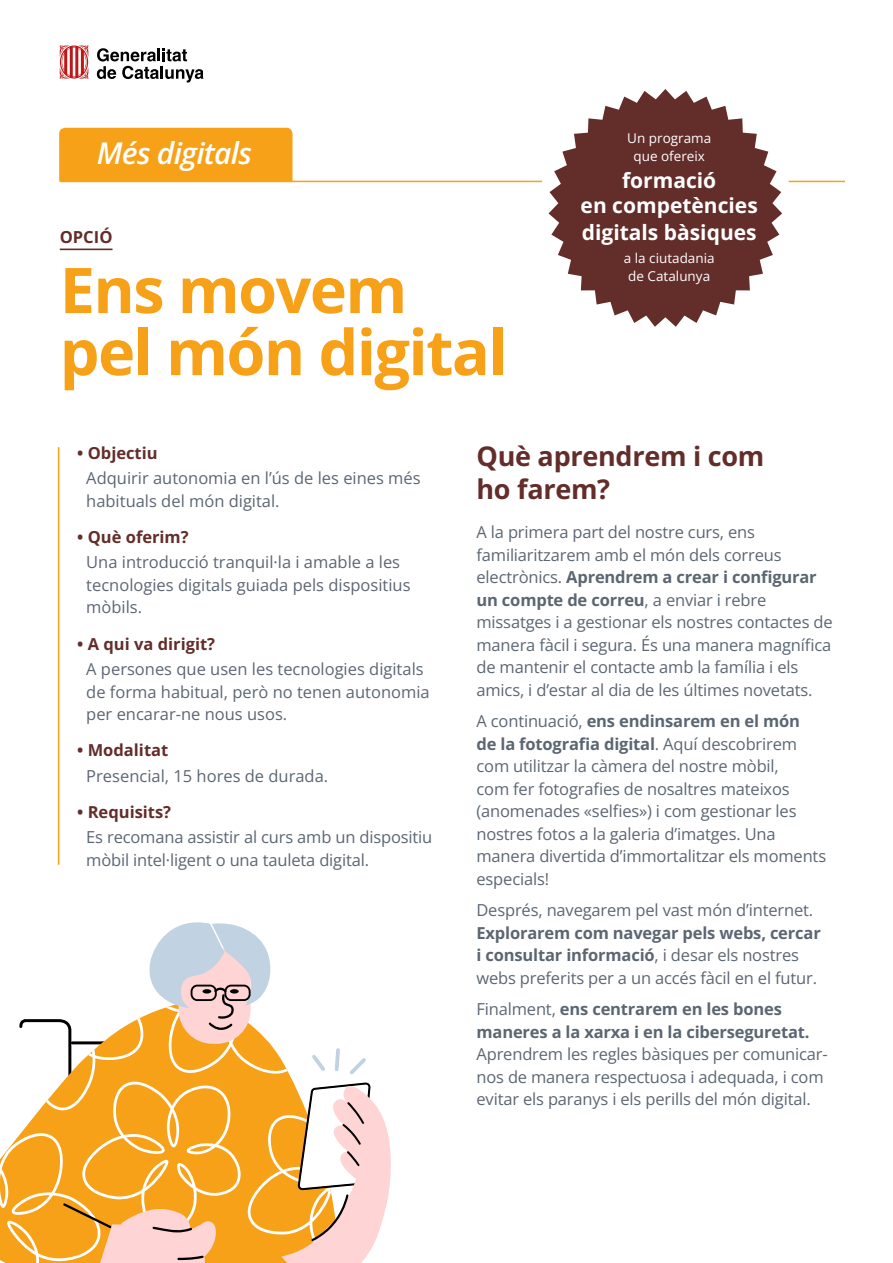
<style>
.page{position:relative;width:893px;height:1263px;background:#fff}
.page>*{position:absolute;margin:0;border:0;box-sizing:border-box;transform-origin:0 0}
.titol_pag{font:700 63px/62.1px "Open Sans";letter-spacing:-.025em;color:#f6a118}
.Més_digitals{font:italic 600 30px "Open Sans";letter-spacing:-.025em;color:#fff}
.Text{font:700 27px/32.4px "Open Sans";letter-spacing:-.01em;color:#632d2a}
.Text-2{font:700 21px/26.2px "Open Sans";color:#fff;text-align:center}
.Text_-_negre_sense_s{font:16.5px/22.5px "Open Sans";letter-spacing:-.01em;color:#5c6672}
.Text-3{font:16.5px/22.5px "Open Sans";color:#5c6672}
.Subtitols{font:700 16.5px "Open Sans";color:#632d2a}
.titols{font:700 16.5px "Open Sans";color:#632d2a}
.Text-4{font:13.5px/18px "Open Sans";color:#fff;text-align:center}
.s1{font-weight:700}
</style>
<div class="page">
<svg style="left:0;top:922px;width:391px;height:341px"></svg>
<div style="left:59px;top:128px;width:234px;height:53px;background:#f6a118"></div>
<hr style="left:60px;top:181px;width:785px;height:1px;background:#f6a118">
<hr style="left:60px;top:249px;width:53px;height:1px;background:#632d2a">
<svg style="left:60px;top:45px;width:28px;height:34px"></svg>
<svg style="left:97px;top:48px;width:107px;height:34px"></svg>
<div style="left:539px;top:81px;width:252px;height:252px;background:#fff;border-radius:50%"></div>
<svg style="left:549px;top:89px;width:233px;height:238px;fill:#632d2a"></svg>
<hr style="left:58px;top:447px;width:1px;height:418px;background:#f6a118">
<p class="Més_digitals" style="left:97px;top:132px;width:156px">Més digitals</p>
<p class="titols" style="left:60px;top:226px;width:54px">OPCIÓ</p>
<p class="titol_pag" style="left:60px;top:258px;width:449px">Ens movem pel món digital</p>
<p class="Text-4" style="left:627px;top:129px;width:85px">Un programa que ofereix</p>
<p class="Text-2" style="left:581px;top:167px;width:179px">formació<br>en competències digitals bàsiques</p>
<p class="Text-4" style="left:624px;top:249px;width:92px">a la ciutadania de Catalunya</p>
<p class="Subtitols" style="left:77px;top:442px;width:82px">• Objectiu</p>
<p class="Text-3" style="left:86px;top:467px;width:336px">Adquirir autonomia en l’ús de les eines més habituals del món digital.</p>
<p class="Subtitols" style="left:77px;top:526px;width:113px">• Què oferim?</p>
<p class="Text-3" style="left:86px;top:551px;width:326px">Una introducció tranquil·la i amable a les tecnologies digitals guiada pels dispositius mòbils.</p>
<p class="Subtitols" style="left:77px;top:632px;width:139px">• A qui va dirigit?</p>
<p class="Text-3" style="left:86px;top:657px;width:345px">A persones que usen les tecnologies digitals de forma habitual, però no tenen autonomia per encarar-ne nous usos.</p>
<p class="Subtitols" style="left:77px;top:739px;width:93px">• Modalitat</p>
<p class="Text-3" style="left:86px;top:764px;width:243px">Presencial, 15 hores de durada.</p>
<p class="Subtitols" style="left:77px;top:800px;width:95px">• Requisits?</p>
<p class="Text-3" style="left:86px;top:825px;width:347px">Es recomana assistir al curs amb un dispositiu mòbil intel·ligent o una tauleta digital.</p>
<p class="Text" style="left:476px;top:440px;width:289px">Què aprendrem i com ho farem?</p>
<p class="Text_-_negre_sense_s" style="left:476px;top:521px;width:358px">A la primera part del nostre curs, ens familiaritzarem amb el món dels correus electrònics. <span class="s1">Aprendrem a crear i configurar un compte de correu</span>, a enviar i rebre missatges i a gestionar els nostres contactes de manera fàcil i segura. És una manera magnífica de mantenir el contacte amb la família i els amics, i d’estar al dia de les últimes novetats.</p>
<p class="Text_-_negre_sense_s" style="left:476px;top:710px;width:351px">A continuació, <span class="s1">ens endinsarem en el món<br>de la fotografia digital</span>. Aquí descobrirem com utilitzar la càmera del nostre mòbil,<br>com fer fotografies de nosaltres mateixos (anomenades «selfies») i com gestionar les nostres fotos a la galeria d’imatges. Una manera divertida d’immortalitzar els moments especials!</p>
<p class="Text_-_negre_sense_s" style="left:476px;top:899px;width:346px">Després, navegarem pel vast món d’internet.<br><span class="s1">Explorarem com navegar pels webs, cercar i consultar informació</span>, i desar els nostres webs preferits per a un accés fàcil en el futur.</p>
<p class="Text_-_negre_sense_s" style="left:476px;top:998px;width:353px">Finalment, <span class="s1">ens centrarem en les bones maneres a la xarxa i en la ciberseguretat.<br></span>Aprendrem les regles bàsiques per comunicar&shy;nos de manera respectuosa i adequada, i com evitar els paranys i els perills del món digital.</p>
</div>
